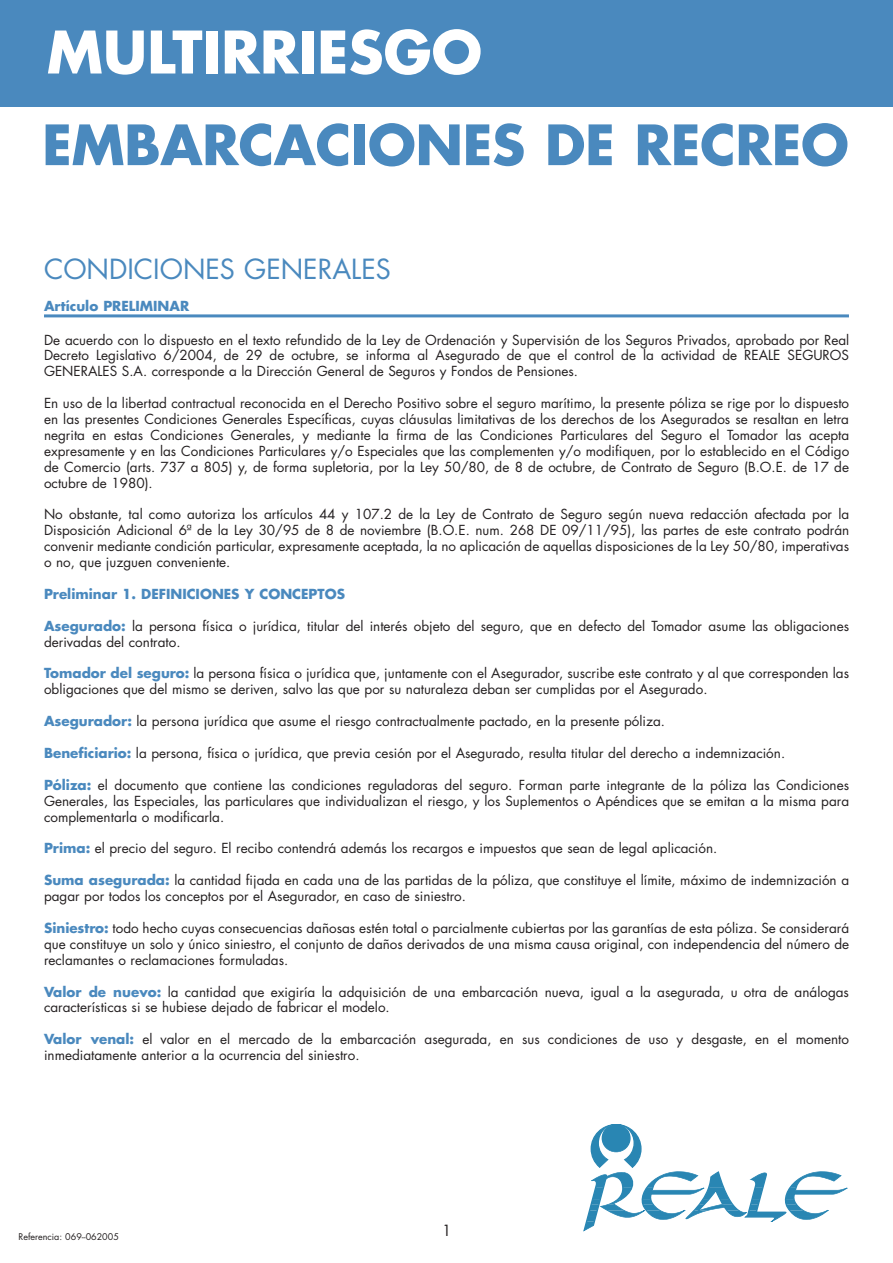
<style>
.page{position:relative;width:893px;height:1263px;background:#fff}
.page>*{position:absolute;margin:0;border:0;box-sizing:border-box;transform-origin:0 0}
.t1{font:700 57px "Futura";color:#fff}
.t2{font:700 54px "Futura";letter-spacing:-.005em;color:#4a89be}
.t3{font:27px "Futura";color:#4a89be}
.t4{font:15px "Futura";color:#231f20}
.t5{font:13.5px/15.9px "Futura";color:#231f20;text-align:justify}
.t6{font:700 13.5px "Futura";color:#4a89be}
.t7{font:9px "Futura";color:#231f20}
.s1{font-weight:700;color:#4a89be}
</style>
<div class="page">
<hr style="left:44px;top:314px;width:805px;height:3px;background:#4a89be">
<div style="left:0;top:0;width:893px;height:106px;background:#4a89be"></div>
<svg style="left:583px;top:1124px;width:265px;height:108px"></svg>
<h1 class="t1" style="left:47px;top:26px;width:437px">MULTIRRIESGO</h1>
<h2 class="t2" style="left:42px;top:120px;width:808px">EMBARCACIONES DE RECREO</h2>
<h3 class="t3" style="left:44px;top:257px;width:348px">CONDICIONES GENERALES</h3>
<p class="t6" style="left:44px;top:300px;width:147px">Artículo PRELIMINAR</p>
<p class="t5" style="left:44px;top:333px;width:807px">De acuerdo con lo dispuesto en el texto refundido de la Ley de Ordenación y Supervisión de los Seguros Privados, aprobado por Real Decreto Legislativo 6/2004, de 29 de octubre, se informa al Asegurado de que el control de la actividad de REALE SEGUROS GENERALES S.A. corresponde a la Dirección General de Seguros y Fondos de Pensiones.</p>
<p class="t5" style="left:44px;top:396px;width:807px">En uso de la libertad contractual reconocida en el Derecho Positivo sobre el seguro marítimo, la presente póliza se rige por lo dispuesto en las presentes Condiciones Generales Específicas, cuyas cláusulas limitativas de los derechos de los Asegurados se resaltan en letra negrita en estas Condiciones Generales, y mediante la firma de las Condiciones Particulares del Seguro el Tomador las acepta expresamente y en las Condiciones Particulares y/o Especiales que las complementen y/o modifiquen, por lo establecido en el Código de Comercio (arts. 737 a 805) y, de forma supletoria, por la Ley 50/80, de 8 de octubre, de Contrato de Seguro (B.O.E. de 17 de octubre de 1980).</p>
<p class="t5" style="left:44px;top:508px;width:807px">No obstante, tal como autoriza los artículos 44 y 107.2 de la Ley de Contrato de Seguro según nueva redacción afectada por la Disposición Adicional 6ª de la Ley 30/95 de 8 de noviembre (B.O.E. num. 268 DE 09/11/95), las partes de este contrato podrán convenir mediante condición particular, expresamente aceptada, la no aplicación de aquellas disposiciones de la Ley 50/80, imperativas o no, que juzguen conveniente.</p>
<p class="t6" style="left:44px;top:588px;width:302px">Preliminar 1. DEFINICIONES Y CONCEPTOS</p>
<p class="t5" style="left:44px;top:619px;width:807px"><span class="s1">Asegurado:</span> la persona física o jurídica, titular del interés objeto del seguro, que en defecto del Tomador asume las obligaciones derivadas del contrato.</p>
<p class="t5" style="left:44px;top:667px;width:806px"><span class="s1">Tomador del seguro:</span> la persona física o jurídica que, juntamente con el Asegurador, suscribe este contrato y al que corresponden las obligaciones que del mismo se deriven, salvo las que por su naturaleza deban ser cumplidas por el Asegurado.</p>
<p class="t5" style="left:44px;top:714px;width:622px"><span class="s1">Asegurador:</span> la persona jurídica que asume el riesgo contractualmente pactado, en la presente póliza.</p>
<p class="t5" style="left:44px;top:746px;width:743px"><span class="s1">Beneficiario:</span> la persona, física o jurídica, que previa cesión por el Asegurado, resulta titular del derecho a indemnización.</p>
<p class="t5" style="left:44px;top:778px;width:807px"><span class="s1">Póliza:</span> el documento que contiene las condiciones reguladoras del seguro. Forman parte integrante de la póliza las Condiciones Generales, las Especiales, las particulares que individualizan el riesgo, y los Suplementos o Apéndices que se emitan a la misma para complementarla o modificarla.</p>
<p class="t5" style="left:44px;top:842px;width:675px"><span class="s1">Prima:</span> el precio del seguro. El recibo contendrá además los recargos e impuestos que sean de legal aplicación.</p>
<p class="t5" style="left:44px;top:873px;width:807px"><span class="s1">Suma asegurada:</span> la cantidad fijada en cada una de las partidas de la póliza, que constituye el límite, máximo de indemnización a pagar por todos los conceptos por el Asegurador, en caso de siniestro.</p>
<p class="t5" style="left:44px;top:921px;width:807px"><span class="s1">Siniestro:</span> todo hecho cuyas consecuencias dañosas estén total o parcialmente cubiertas por las garantías de esta póliza. Se considerará que constituye un solo y único siniestro, el conjunto de daños derivados de una misma causa original, con independencia del número de reclamantes o reclamaciones formuladas.</p>
<p class="t5" style="left:44px;top:985px;width:806px"><span class="s1">Valor de nuevo:</span> la cantidad que exigiría la adquisición de una embarcación nueva, igual a la asegurada, u otra de análogas características si se hubiese dejado de fabricar el modelo.</p>
<p class="t5" style="left:44px;top:1032px;width:807px"><span class="s1">Valor venal:</span> el valor en el mercado de la embarcación asegurada, en sus condiciones de uso y desgaste, en el momento inmediatamente anterior a la ocurrencia del siniestro.</p>
<p class="t7" style="left:19px;top:1233px;width:102px">Referencia: 069--062005</p>
<p class="t4" style="left:442px;top:1224px;width:11px">1</p>
</div>
